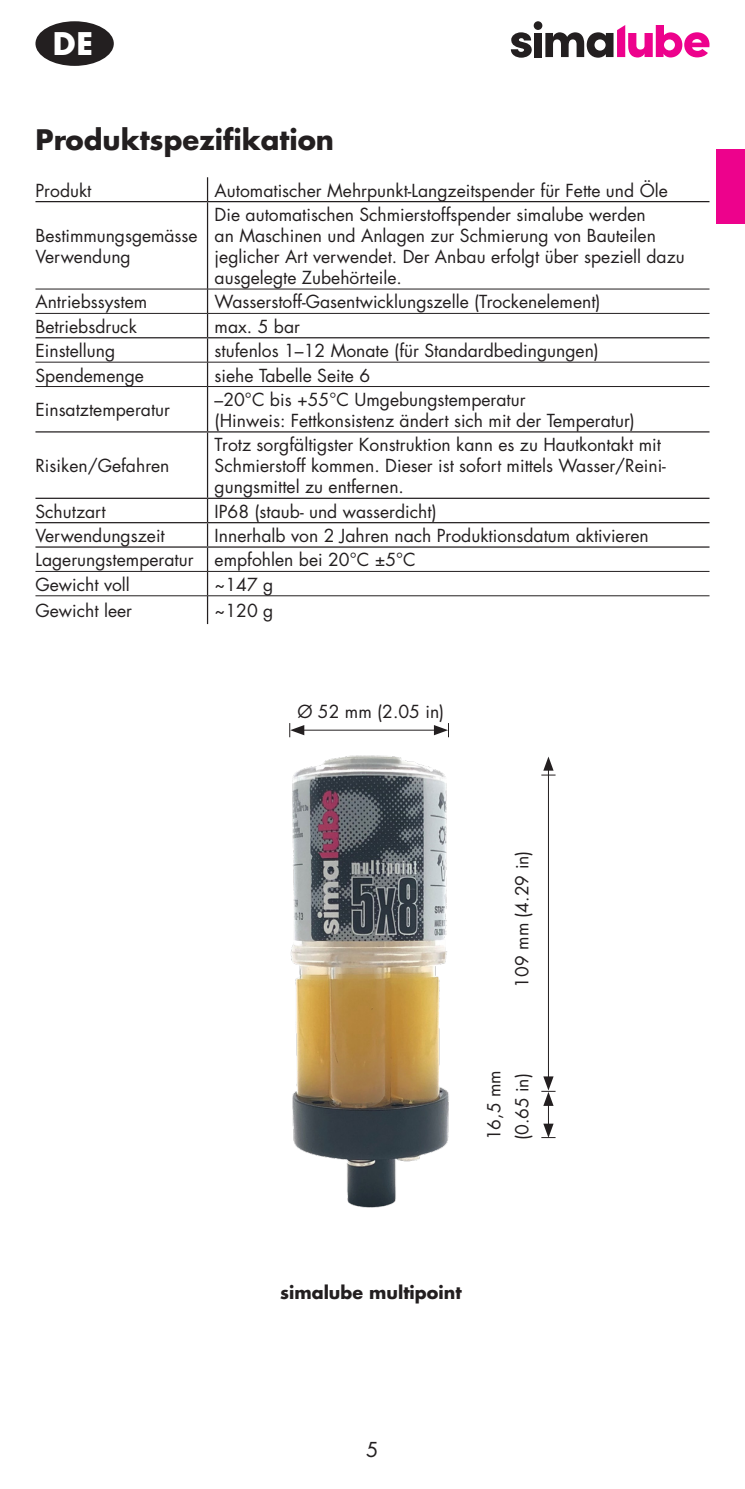
<style>
.page{position:relative;width:745px;height:1489px;background:#fff}
.page>*{position:absolute;margin:0;border:0;box-sizing:border-box;transform-origin:0 0}
.t1{font:700 30.25px "Futura Std";color:#fff}
.Titel_DE{font:700 27.5px "Futura Std";color:#231f20}
.t2{font:20px "Futura Std";color:#231f20}
.Lauftext_tda__7{font:17.5px/21px "Futura Std";color:#231f20}
.t3{font:700 17.5px "Futura Std";color:#231f20}
</style>
<div class="page">
<svg style="left:510px;top:32px;width:21px;height:26px"></svg>
<div style="left:534px;top:33px;width:7px;height:24px;background:#231f20"></div>
<div style="left:533px;top:21px;width:9px;height:9px;background:#231f20;border-radius:50%"></div>
<svg style="left:545px;top:25px;width:164px;height:33px"></svg>
<svg style="left:207px;top:177px;width:1px;height:24px"></svg>
<hr style="left:35px;top:201px;width:172px;height:1px;background:#231f20">
<hr style="left:207px;top:201px;width:502px;height:1px;background:#231f20">
<hr style="left:207px;top:202px;width:1px;height:87px;background:#231f20">
<hr style="left:35px;top:337px;width:172px;height:1px;background:#231f20">
<hr style="left:207px;top:337px;width:502px;height:1px;background:#231f20">
<svg style="left:207px;top:289px;width:1px;height:97px"></svg>
<hr style="left:207px;top:387px;width:1px;height:44px;background:#231f20">
<hr style="left:207px;top:432px;width:1px;height:65px;background:#231f20">
<hr style="left:35px;top:546px;width:172px;height:1px;background:#231f20">
<hr style="left:207px;top:546px;width:502px;height:1px;background:#231f20">
<hr style="left:35px;top:288px;width:172px;height:1px;background:#231f20">
<hr style="left:207px;top:288px;width:502px;height:1px;background:#231f20">
<hr style="left:35px;top:313px;width:172px;height:1px;background:#231f20">
<hr style="left:207px;top:313px;width:502px;height:1px;background:#231f20">
<hr style="left:35px;top:362px;width:172px;height:1px;background:#231f20">
<hr style="left:207px;top:362px;width:502px;height:1px;background:#231f20">
<hr style="left:35px;top:386px;width:172px;height:1px;background:#231f20">
<hr style="left:207px;top:386px;width:502px;height:1px;background:#231f20">
<hr style="left:35px;top:571px;width:172px;height:1px;background:#231f20">
<hr style="left:207px;top:571px;width:502px;height:1px;background:#231f20">
<hr style="left:35px;top:595px;width:172px;height:1px;background:#231f20">
<hr style="left:207px;top:595px;width:502px;height:1px;background:#231f20">
<hr style="left:35px;top:431px;width:172px;height:1px;background:#231f20">
<hr style="left:207px;top:431px;width:502px;height:1px;background:#231f20">
<hr style="left:35px;top:497px;width:172px;height:2px;background:#231f20">
<hr style="left:207px;top:497px;width:502px;height:2px;background:#231f20">
<svg style="left:207px;top:499px;width:1px;height:125px"></svg>
<hr style="left:35px;top:522px;width:172px;height:1px;background:#231f20">
<hr style="left:207px;top:522px;width:502px;height:1px;background:#231f20">
<div style="left:35px;top:21px;width:79px;height:45px;background:#231f20;border-radius:50%"></div>
<img style="left:291px;top:755px;width:158px;height:453px">
<hr style="left:300px;top:729px;width:138px;height:1px;background:#231f20">
<svg style="left:289px;top:723px;width:15px;height:14px"></svg>
<svg style="left:433px;top:723px;width:16px;height:14px"></svg>
<hr style="left:547px;top:766px;width:1px;height:314px;background:#231f20">
<svg style="left:541px;top:756px;width:14px;height:19px"></svg>
<svg style="left:541px;top:1076px;width:14px;height:62px"></svg>
<div style="left:716px;top:149px;width:28px;height:74px;background:#ed028c"></div>
<p class="t1" style="left:53px;top:23px;width:42px">DE</p>
<p class="Titel_DE" style="left:35px;top:122px;width:300px">Produktspezifikation</p>
<p class="Lauftext_tda__7" style="left:35px;top:180px;width:57px">Produkt</p>
<p class="Lauftext_tda__7" style="left:214px;top:180px;width:454px">Automatischer Mehrpunkt-Langzeitspender für Fette und Öle</p>
<p class="Lauftext_tda__7" style="left:35px;top:225px;width:163px">Bestimmungsgemässe<br>Verwendung</p>
<p class="Lauftext_tda__7" style="left:214px;top:204px;width:471px">Die automatischen Schmierstoffspender simalube werden<br>an Maschinen und Anlagen zur Schmierung von Bauteilen jeglicher Art verwendet. Der Anbau erfolgt über speziell dazu ausgelegte Zubehörteile.</p>
<p class="Lauftext_tda__7" style="left:35px;top:292px;width:113px">Antriebssystem</p>
<p class="Lauftext_tda__7" style="left:214px;top:292px;width:387px">Wasserstoff-Gasentwicklungszelle (Trockenelement)</p>
<p class="Lauftext_tda__7" style="left:35px;top:316px;width:103px">Betriebsdruck</p>
<p class="Lauftext_tda__7" style="left:214px;top:316px;width:87px">max. 5 bar</p>
<p class="Lauftext_tda__7" style="left:35px;top:340px;width:81px">Einstellung</p>
<p class="Lauftext_tda__7" style="left:214px;top:340px;width:385px">stufenlos 1–12 Monate (für Standardbedingungen)</p>
<p class="Lauftext_tda__7" style="left:35px;top:365px;width:110px">Spendemenge</p>
<p class="Lauftext_tda__7" style="left:214px;top:365px;width:157px">siehe Tabelle Seite 6</p>
<p class="Lauftext_tda__7" style="left:35px;top:399px;width:136px">Einsatztemperatur</p>
<p class="Lauftext_tda__7" style="left:214px;top:389px;width:312px">–20°C bis +55°C Umgebungstemperatur</p>
<p class="Lauftext_tda__7" style="left:214px;top:410px;width:421px">(Hinweis: Fettkonsistenz ändert sich mit der Temperatur)</p>
<p class="Lauftext_tda__7" style="left:35px;top:455px;width:135px">Risiken/Gefahren</p>
<p class="Lauftext_tda__7" style="left:214px;top:434px;width:447px">Trotz sorgfältigster Konstruktion kann es zu Hautkontakt mit</p>
<p class="Lauftext_tda__7" style="left:214px;top:455px;width:452px">Schmierstoff kommen. Dieser ist sofort mittels Wasser/Reini&shy;gungsmittel zu entfernen.</p>
<p class="Lauftext_tda__7" style="left:35px;top:501px;width:72px">Schutzart</p>
<p class="Lauftext_tda__7" style="left:214px;top:501px;width:223px">IP68 (staub- und wasserdicht)</p>
<p class="Lauftext_tda__7" style="left:35px;top:525px;width:131px">Verwendungszeit</p>
<p class="Lauftext_tda__7" style="left:214px;top:525px;width:435px">Innerhalb von 2 Jahren nach Produktionsdatum aktivieren</p>
<p class="Lauftext_tda__7" style="left:35px;top:549px;width:159px">Lagerungstemperatur</p>
<p class="Lauftext_tda__7" style="left:214px;top:549px;width:202px">empfohlen bei 20°C ±5°C</p>
<p class="Lauftext_tda__7" style="left:35px;top:574px;width:96px">Gewicht voll</p>
<p class="Lauftext_tda__7" style="left:214px;top:574px;width:60px">~147 g</p>
<p class="Lauftext_tda__7" style="left:35px;top:600px;width:98px">Gewicht leer</p>
<p class="Lauftext_tda__7" style="left:214px;top:600px;width:60px">~120 g</p>
<p class="Lauftext_tda__7" style="left:297px;top:700px;width:148px">Ø 52 mm (2.05 in)</p>
<p class="Lauftext_tda__7" style="left:511px;top:987px;width:138px;rotate:-90deg">109 mm (4.29 in)</p>
<p class="Lauftext_tda__7" style="left:483px;top:1140px;width:71px;rotate:-90deg">16,5 mm</p>
<p class="Lauftext_tda__7" style="left:511px;top:1140px;width:68px;rotate:-90deg">(0.65 in)</p>
<p class="t3" style="left:280px;top:1280px;width:183px">simalube multipoint</p>
<p class="t2" style="left:366px;top:1436px;width:14px">5</p>
</div>
